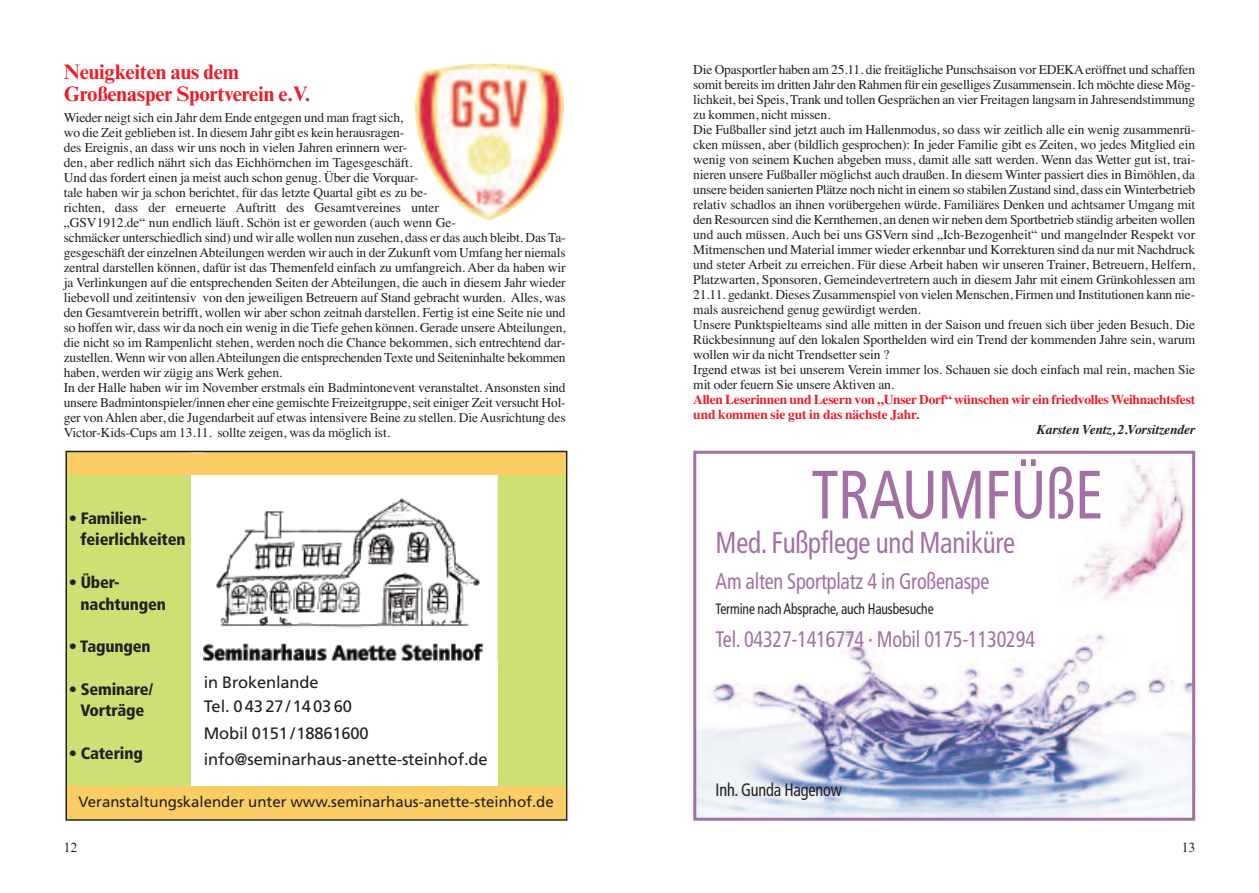
<style>
.page{position:relative;width:1259px;height:893px;background:#fff}
.page>*{position:absolute;margin:0;border:0;box-sizing:border-box;transform-origin:0 0}
.t1{font:condensed 68.25px "Frutiger LT Std";letter-spacing:-.01em;color:#a370a5;scale:.9 1}
.t2{font:condensed 30px "Frutiger LT Std";letter-spacing:-.01em;color:#a370a5;scale:.9 1}
.t3{font:condensed 22.5px "Frutiger LT Std";letter-spacing:-.01em;color:#a370a5;scale:.9 1}
.t4{font:700 21px/22.5px "Times New Roman MT Std";letter-spacing:-.01em;color:#ee1c28}
.t5{font:condensed 18px "Frutiger LT Std";letter-spacing:-.01em;color:#231f20;scale:.9 1}
.t6{font:16.5px/24px "Frutiger LT Std";letter-spacing:-.01em;color:#231f20}
.t7{font:900 condensed 16.5px/21.5px "Frutiger LT Std";letter-spacing:-.01em;color:#231f20}
.t8{font:15px "Frutiger LT Std";color:#231f20}
.t9{font:condensed 15px "Frutiger LT Std";letter-spacing:-.01em;color:#231f20;scale:.9 1}
.t10{font:13.5px/15px "Times";letter-spacing:-.01em;color:#231f20}
.t11{font:700 13.5px "Times";letter-spacing:-.02em;color:#ee1c28}
.t12{font:italic 700 13.5px "Times";letter-spacing:-.01em;color:#231f20}
.t13{font:13.5px "Times New Roman MT Std";color:#231f20}
</style>
<div class="page">
<div style="left:67px;top:452px;width:124px;height:335px;background:#cedf74"></div>
<img style="left:203px;top:474px;width:361px;height:187px">
<div style="left:67px;top:453px;width:498px;height:21px;background:#fbce65"></div>
<div style="left:498px;top:475px;width:68px;height:322px;background:#cedf74"></div>
<div style="left:67px;top:787px;width:499px;height:32px;background:#fbce65"></div>
<img style="left:697px;top:629px;width:494px;height:188px">
<img style="left:1071px;top:458px;width:119px;height:143px">
<div style="left:693px;top:451px;width:502px;height:370px;border:3px solid #a370a5"></div>
<img style="left:414px;top:64px;width:150px;height:157px">
<p class="t4" style="left:64px;top:63px;width:248px">Neuigkeiten aus dem<br>Großenasper Sportverein e.V.</p>
<p class="t10" style="left:64px;top:110px;width:503px">Wieder neigt sich ein Jahr dem Ende entgegen und man fragt sich,<br>wo die Zeit geblieben ist. In diesem Jahr gibt es kein herausragen-<br>des Ereignis, an dass wir uns noch in vielen Jahren erinnern wer-<br>den, aber redlich nährt sich das Eichhörnchen im Tagesgeschäft.<br>Und das fordert einen ja meist auch schon genug. Über die Vorquar-<br>tale haben wir ja schon berichtet, für das letzte Quartal gibt es zu be-<br>richten, dass der erneuerte Auftritt des Gesamtvereines unter<br>„GSV1912.de“ nun endlich läuft. Schön ist er geworden (auch wenn Ge-<br>schmäcker unterschiedlich sind) und wir alle wollen nun zusehen, dass er das auch bleibt. Das Ta&shy;gesgeschäft der einzelnenAbteilungen werden wir auch in der Zukunft vom Umfang her niemals zentral darstellen können, dafür ist das Themenfeld einfach zu umfangreich. Aber da haben wir ja Verlinkungen auf die entsprechenden Seiten der Abteilungen, die auch in diesem Jahr wieder liebevoll und zeitintensiv von den jeweiligen Betreuern auf Stand gebracht wurden. Alles, was den Gesamtverein betrifft, wollen wir aber schon zeitnah darstellen. Fertig ist eine Seite nie und so hoffen wir, dass wir da noch ein wenig in die Tiefe gehen können. Gerade unsereAbteilungen, die nicht so im Rampenlicht stehen, werden noch die Chance bekommen, sich entrechtend dar&shy;zustellen. Wenn wir von allenAbteilungen die entsprechenden Texte und Seiteninhalte bekommen haben, werden wir zügig ans Werk gehen.<br>In der Halle haben wir im November erstmals ein Badmintonevent veranstaltet. Ansonsten sind unsere Badmintonspieler/innen eher eine gemischte Freizeitgruppe, seit einiger Zeit versucht Hol&shy;ger vonAhlen aber, die Jugendarbeit auf etwas intensivere Beine zu stellen. DieAusrichtung des Victor-Kids-Cups am 13.11. sollte zeigen, was da möglich ist.</p>
<p class="t7" style="left:81px;top:509px;width:106px;text-indent:-12px">• Familien&shy;feierlichkeiten</p>
<p class="t7" style="left:81px;top:573px;width:87px;text-indent:-12px">• Über&shy;nachtungen</p>
<p class="t7" style="left:69px;top:637px;width:83px">• Tagungen</p>
<p class="t7" style="left:69px;top:680px;width:86px;text-align:center">• Seminare/<br>Vorträge</p>
<p class="t7" style="left:69px;top:744px;width:75px">• Catering</p>
<p class="t6" style="left:204px;top:671px;width:150px">in Brokenlande<br>Tel. 0 43 27 / 14 03 60</p>
<p class="t6" style="left:204px;top:721px;width:285px;line-height:25.8px">Mobil 0151/18861600 info@seminarhaus-anette-steinhof.de</p>
<p class="t8" style="left:78px;top:795px;width:477px">Veranstaltungskalender unter www.seminarhaus-anette-steinhof.de</p>
<p class="t10" style="left:693px;top:62px;width:503px">Die Opasportler haben am 25.11. die freitägliche Punschsaison vor EDEKAeröffnet und schaffen</p>
<p class="t10" style="left:693px;top:77px;width:503px">somit bereits im dritten Jahr den Rahmen für ein geselliges Zusammensein. Ich möchte diese Mög-</p>
<p class="t10" style="left:693px;top:92px;width:503px">lichkeit, bei Speis, Trank und tollen Gesprächen an vier Freitagen langsam in Jahresendstimmung</p>
<p class="t10" style="left:693px;top:107px;width:139px">zu kommen, nicht missen.</p>
<p class="t10" style="left:693px;top:122px;width:503px">Die Fußballer sind jetzt auch im Hallenmodus, so dass wir zeitlich alle ein wenig zusammenrü-</p>
<p class="t10" style="left:693px;top:137px;width:503px">cken müssen, aber (bildlich gesprochen): In jeder Familie gibt es Zeiten, wo jedes Mitglied ein</p>
<p class="t10" style="left:693px;top:152px;width:503px">wenig von seinem Kuchen abgeben muss, damit alle satt werden. Wenn das Wetter gut ist, trai-</p>
<p class="t10" style="left:693px;top:167px;width:503px">nieren unsere Fußballer möglichst auch draußen. In diesem Winter passiert dies in Bimöhlen, da</p>
<p class="t10" style="left:693px;top:182px;width:503px">unsere beiden sanierten Plätze noch nicht in einem so stabilen Zustand sind, dass ein Winterbetrieb</p>
<p class="t10" style="left:693px;top:197px;width:503px">relativ schadlos an ihnen vorübergehen würde. Familiäres Denken und achtsamer Umgang mit</p>
<p class="t10" style="left:693px;top:212px;width:503px">den Resourcen sind die Kernthemen, an denen wir neben dem Sportbetrieb ständig arbeiten wollen</p>
<p class="t10" style="left:693px;top:227px;width:503px">und auch müssen. Auch bei uns GSVern sind „Ich-Bezogenheit“ und mangelnder Respekt vor</p>
<p class="t10" style="left:693px;top:242px;width:503px">Mitmenschen und Material immer wieder erkennbar und Korrekturen sind da nur mit Nachdruck</p>
<p class="t10" style="left:693px;top:257px;width:503px">und steter Arbeit zu erreichen. Für diese Arbeit haben wir unseren Trainer, Betreuern, Helfern,</p>
<p class="t10" style="left:693px;top:272px;width:503px">Platzwarten, Sponsoren, Gemeindevertretern auch in diesem Jahr mit einem Grünkohlessen am</p>
<p class="t10" style="left:693px;top:287px;width:503px">21.11. gedankt. Dieses Zusammenspiel von vielen Menschen, Firmen und Institutionen kann nie-</p>
<p class="t10" style="left:693px;top:302px;width:229px">mals ausreichend genug gewürdigt werden.</p>
<p class="t10" style="left:693px;top:317px;width:503px">Unsere Punktspielteams sind alle mitten in der Saison und freuen sich über jeden Besuch. Die</p>
<p class="t10" style="left:693px;top:332px;width:503px">Rückbesinnung auf den lokalen Sporthelden wird ein Trend der kommenden Jahre sein, warum</p>
<p class="t10" style="left:693px;top:347px;width:198px">wollen wir da nicht Trendsetter sein ?</p>
<p class="t10" style="left:693px;top:362px;width:503px">Irgend etwas ist bei unserem Verein immer los. Schauen sie doch einfach mal rein, machen Sie</p>
<p class="t10" style="left:693px;top:377px;width:202px">mit oder feuern Sie unsere Aktiven an.</p>
<p class="t11" style="left:693px;top:391px;width:503px">Allen Leserinnen und Lesern von „Unser Dorf“ wünschen wir ein friedvolles Weihnachtsfest</p>
<p class="t11" style="left:693px;top:406px;width:227px">und kommen sie gut in das nächste Jahr.</p>
<p class="t12" style="left:1037px;top:421px;width:160px">Karsten Ventz, 2.Vorsitzender</p>
<p class="t1" style="left:811px;top:467px;width:326px">TRAUMFÜßE</p>
<p class="t2" style="left:715px;top:530px;width:334px">Med. Fußpflege und Maniküre</p>
<p class="t3" style="left:715px;top:572px;width:306px">Am alten Sportplatz 4 in Großenaspe</p>
<p class="t9" style="left:715px;top:603px;width:244px">Termine nachAbsprache, auch Hausbesuche</p>
<p class="t3" style="left:715px;top:630px;width:356px">Tel. 04327-1416774 · Mobil 0175-1130294</p>
<p class="t5" style="left:715px;top:782px;width:142px">Inh. Gunda Hagenow</p>
<p class="t13" style="left:64px;top:842px;width:15px">12</p>
<p class="t13" style="left:1181px;top:842px;width:15px">13</p>
</div>
